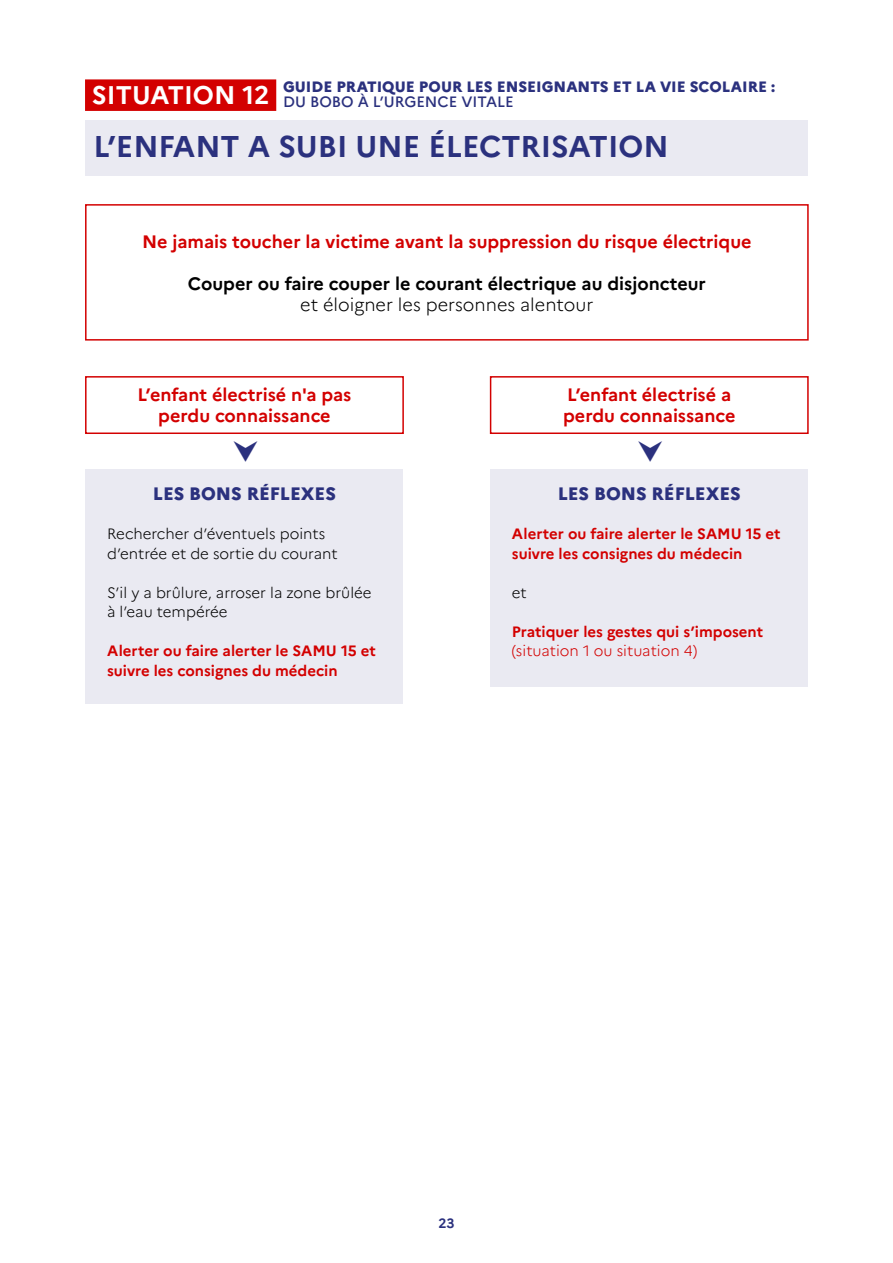
<style>
.page{position:relative;width:893px;height:1263px;background:#fff}
.page>*{position:absolute;margin:0;border:0;box-sizing:border-box;transform-origin:0 0}
.Titre{font:700 30px "Marianne";color:#2b317e}
.Titre-2{font:700 25.5px "Marianne";color:#fff}
.encadré_texte{font:700 18px/21px "Marianne";color:#d30000}
.encadré_texte-2{font:700 18px "Marianne";color:#000}
.encadré_texte-3{font:800 18px "Marianne";color:#2b317e}
.encadré_texte-4{font:300 18px "Marianne";color:#000}
.encadré_texte-5{font:700 15px/19.5px "Marianne";color:#d30000}
.encadré_texte-6{font:300 15px/19.5px "Marianne";color:#000}
.t1{font:800 15px "Marianne";color:#2b317e}
.t2{font:500 15px "Marianne";color:#2b317e}
.t3{font:700 13.5px "Marianne";color:#2b317e}
.s1{font-weight:300}
</style>
<div class="page">
<div style="left:85px;top:120px;width:723px;height:55px;background:#eaeaf2"></div>
<div style="left:85px;top:79px;width:191px;height:32px;background:#d30000"></div>
<div style="left:490px;top:376px;width:319px;height:58px;border:2px solid #d30000"></div>
<div style="left:491px;top:469px;width:317px;height:218px;background:#eaeaf2"></div>
<div style="left:85px;top:376px;width:319px;height:58px;border:2px solid #d30000"></div>
<div style="left:86px;top:469px;width:317px;height:235px;background:#eaeaf2"></div>
<div style="left:85px;top:204px;width:724px;height:137px;border:2px solid #d30000"></div>
<p class="t1" style="left:283px;top:78px;width:493px">GUIDE PRATIQUE POUR LES ENSEIGNANTS ET LA VIE SCOLAIRE :</p>
<p class="t2" style="left:283px;top:93px;width:232px">DU BOBO À L’URGENCE VITALE</p>
<p class="Titre-2" style="left:92px;top:80px;width:179px">SITUATION 12</p>
<p class="Titre" style="left:94px;top:128px;width:577px">L’ENFANT A SUBI UNE ÉLECTRISATION</p>
<p class="encadré_texte" style="left:142px;top:231px;width:611px">Ne jamais toucher la victime avant la suppression du risque électrique</p>
<p class="encadré_texte-2" style="left:188px;top:272px;width:519px">Couper ou faire couper le courant électrique au disjoncteur</p>
<p class="encadré_texte-4" style="left:300px;top:293px;width:295px">et éloigner les personnes alentour</p>
<p class="encadré_texte" style="left:137px;top:384px;width:215px;text-align:center">L’enfant électrisé n'a pas perdu connaissance</p>
<p class="encadré_texte-3" style="left:153px;top:483px;width:184px">LES BONS RÉFLEXES</p>
<p class="encadré_texte-6" style="left:107px;top:524px;width:232px">Rechercher d’éventuels points d’entrée et de sortie du courant</p>
<p class="encadré_texte-6" style="left:107px;top:583px;width:266px">S’il y a brûlure, arroser la zone brûlée à l’eau tempérée</p>
<p class="encadré_texte-5" style="left:107px;top:641px;width:270px">Alerter ou faire alerter le SAMU 15 et suivre les consignes du médecin</p>
<p class="encadré_texte" style="left:563px;top:384px;width:174px">L’enfant électrisé a perdu connaissance</p>
<p class="encadré_texte-3" style="left:558px;top:483px;width:184px">LES BONS RÉFLEXES</p>
<p class="encadré_texte-5" style="left:512px;top:524px;width:270px">Alerter ou faire alerter le SAMU 15 et suivre les consignes du médecin</p>
<p class="encadré_texte-6" style="left:512px;top:583px;width:16px">et</p>
<p class="encadré_texte-5" style="left:512px;top:622px;width:253px">Pratiquer les gestes qui s’imposent <span class="s1">(situation 1 ou situation 4)</span></p>
<p class="t3" style="left:438px;top:1215px;width:17px">23</p>
</div>
